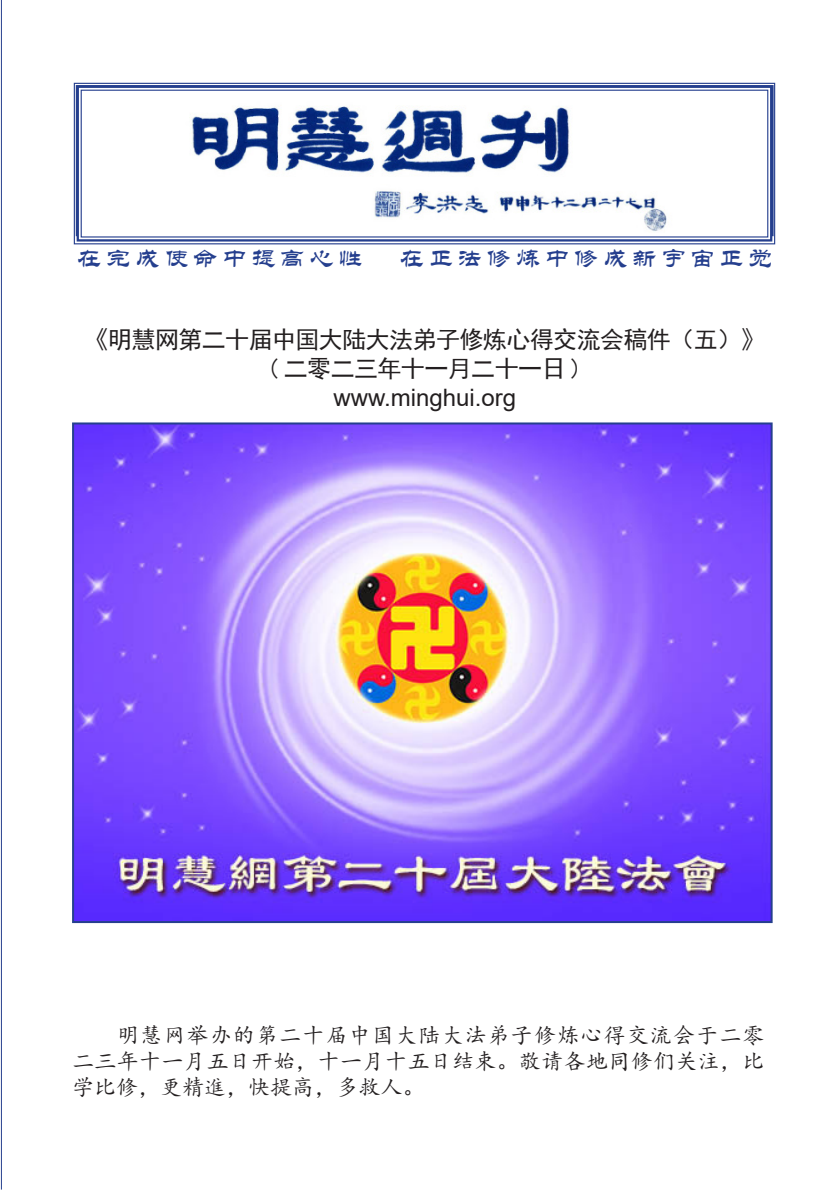
<style>
.page{position:relative;width:840px;height:1191px;background:#fff}
.page>*{position:absolute;margin:0;border:0;box-sizing:border-box;transform-origin:0 0}
.t1{font:24.8px "ST Liti";letter-spacing:.17em;color:#253f8e}
.t2{font:24px "Sim Hei";letter-spacing:-.025em;color:#231f20}
.t3{font:24px "Arial";color:#231f20}
.t4{font:22px/26.4px "Kai Ti";letter-spacing:.015em;color:#231f20;text-align:justify}
</style>
<div class="page">
<hr style="left:1px;top:0;width:1px;height:1189px;background:#253f8e">
<img style="left:75px;top:425px;width:694px;height:495px">
<div style="left:72px;top:422px;width:700px;height:501px;border:2px solid #253f8e"></div>
<svg style="left:73px;top:82px;width:702px;height:163px"></svg>
<div style="left:77px;top:86px;width:694px;height:155px;border:2px solid #253f8e"></div>
<div style="left:81px;top:90px;width:686px;height:147px;border:1px solid #253f8e"></div>
<img style="left:178px;top:94px;width:499px;height:138px">
<p class="t1" style="left:77px;top:246px;width:287px">在完成使命中提高心性</p>
<p class="t1" style="left:399px;top:246px;width:374px">在正法修炼中修成新宇宙正觉</p>
<p class="t2" style="left:85px;top:327px;width:681px">《明慧网第二十届中国大陆大法弟子修炼心得交流会稿件（五）》</p>
<p class="t2" style="left:266px;top:356px;width:318px">( 二零二三年十一月二十一日 )</p>
<p class="t3" style="left:333px;top:381px;width:184px">www.minghui.org</p>
<p class="t4" style="left:72px;top:1022px;width:693px;text-indent:45px">明慧网举办的第二十届中国大陆大法弟子修炼心得交流会于二零二三年十一月五日开始，十一月十五日结束。敬请各地同修们关注，比学比修，更精進，快提高，多救人。</p>
</div>
